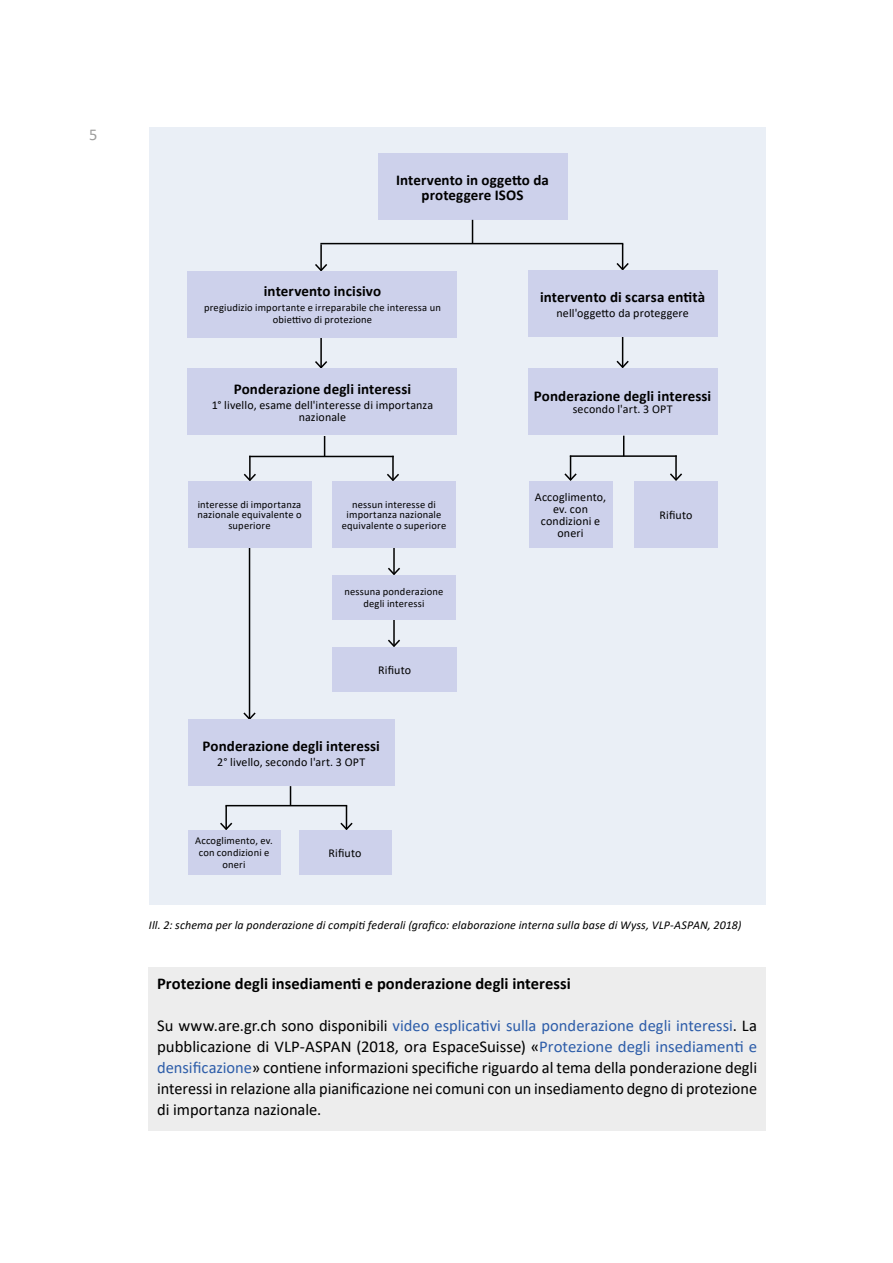
<style>
.page{position:relative;width:893px;height:1263px;background:#fff}
.page>*{position:absolute;margin:0;border:0;box-sizing:border-box;transform-origin:0 0}
.t1{font:16.5px/21px "Calibri";letter-spacing:-.005em;color:#000;text-align:justify}
.t2{font:700 16.5px "Calibri";color:#000}
.t3{font:16.5px "Calibri";color:#9d9d9c}
.t4{font:700 15px/15px "Calibri";letter-spacing:.005em;color:#000;text-align:center}
.t5{font:12px/12px "Calibri";letter-spacing:.01em;color:#000;text-align:center}
.t6{font:italic 12px "Calibri";letter-spacing:.01em;color:#000}
.t7{font:10.5px/12px "Calibri";letter-spacing:.015em;color:#000;text-align:center}
.s1{color:#2d5da9}
</style>
<div class="page">
<div style="left:149px;top:967px;width:617px;height:164px;background:#ededed"></div>
<div style="left:149px;top:127px;width:616px;height:777px;background:#eaeff6"></div>
<hr style="left:320px;top:336px;width:2px;height:32px;background:#000">
<svg style="left:313px;top:359px;width:16px;height:10px"></svg>
<hr style="left:320px;top:244px;width:2px;height:26px;background:#000">
<svg style="left:315px;top:262px;width:12px;height:9px"></svg>
<hr style="left:393px;top:548px;width:2px;height:26px;background:#000">
<svg style="left:388px;top:566px;width:12px;height:9px"></svg>
<hr style="left:392px;top:456px;width:2px;height:24px;background:#000">
<svg style="left:387px;top:472px;width:12px;height:9px"></svg>
<hr style="left:675px;top:455px;width:2px;height:25px;background:#000">
<svg style="left:670px;top:472px;width:12px;height:9px"></svg>
<hr style="left:249px;top:456px;width:2px;height:24px;background:#000">
<svg style="left:243px;top:472px;width:13px;height:9px"></svg>
<svg style="left:564px;top:456px;width:13px;height:25px"></svg>
<hr style="left:225px;top:806px;width:2px;height:23px;background:#000">
<svg style="left:220px;top:821px;width:13px;height:9px"></svg>
<svg style="left:339px;top:806px;width:14px;height:24px"></svg>
<hr style="left:393px;top:620px;width:2px;height:26px;background:#000">
<svg style="left:388px;top:638px;width:12px;height:9px"></svg>
<hr style="left:249px;top:548px;width:1px;height:171px;background:#000">
<svg style="left:242px;top:711px;width:15px;height:9px"></svg>
<hr style="left:622px;top:336px;width:1px;height:31px;background:#000">
<svg style="left:616px;top:359px;width:13px;height:9px"></svg>
<svg style="left:615px;top:244px;width:15px;height:27px"></svg>
<div style="left:378px;top:153px;width:189px;height:67px;background:#cdd1eb"></div>
<div style="left:528px;top:271px;width:190px;height:66px;background:#cdd1eb"></div>
<div style="left:188px;top:271px;width:269px;height:66px;background:#cdd1eb"></div>
<div style="left:528px;top:368px;width:190px;height:67px;background:#cdd1eb"></div>
<div style="left:529px;top:481px;width:83px;height:66px;background:#cdd1eb"></div>
<div style="left:634px;top:481px;width:84px;height:66px;background:#cdd1eb"></div>
<div style="left:332px;top:647px;width:125px;height:44px;background:#cdd1eb"></div>
<div style="left:299px;top:830px;width:92px;height:44px;background:#cdd1eb"></div>
<div style="left:188px;top:830px;width:92px;height:44px;background:#cdd1eb"></div>
<div style="left:332px;top:575px;width:124px;height:45px;background:#cdd1eb"></div>
<div style="left:332px;top:481px;width:124px;height:67px;background:#cdd1eb"></div>
<div style="left:188px;top:369px;width:269px;height:66px;background:#cdd1eb"></div>
<div style="left:188px;top:720px;width:207px;height:66px;background:#cdd1eb"></div>
<div style="left:188px;top:481px;width:123px;height:67px;background:#cdd1eb"></div>
<hr style="left:226px;top:805px;width:120px;height:1px;background:#000">
<hr style="left:250px;top:456px;width:143px;height:1px;background:#000">
<hr style="left:321px;top:243px;width:302px;height:1px;background:#000">
<hr style="left:571px;top:455px;width:105px;height:2px;background:#000">
<svg style="left:290px;top:786px;width:1px;height:19px"></svg>
<svg style="left:324px;top:436px;width:1px;height:20px"></svg>
<svg style="left:472px;top:220px;width:1px;height:23px"></svg>
<svg style="left:623px;top:436px;width:1px;height:19px"></svg>
<p class="t3" style="left:89px;top:123px;width:10px">5</p>
<p class="t4" style="left:396px;top:172px;width:154px">Intervento in oggetto da proteggere ISOS</p>
<p class="t4" style="left:264px;top:284px;width:119px">intervento incisivo</p>
<p class="t7" style="left:204px;top:301px;width:238px">pregiudizio importante e irreparabile che interessa un obiettivo di protezione</p>
<p class="t4" style="left:234px;top:381px;width:179px">Ponderazione degli interessi</p>
<p class="t5" style="left:212px;top:399px;width:223px">1° livello, esame dell'interesse di importanza nazionale</p>
<p class="t7" style="left:197px;top:499px;width:106px;line-height:10.5px">interesse di importanza nazionale equivalente o superiore</p>
<p class="t7" style="left:342px;top:499px;width:106px;line-height:10.5px">nessun interesse di importanza nazionale equivalente o superiore</p>
<p class="t7" style="left:344px;top:586px;width:101px">nessuna ponderazione degli interessi</p>
<p class="t5" style="left:378px;top:664px;width:34px">Rifiuto</p>
<p class="t4" style="left:203px;top:738px;width:179px">Ponderazione degli interessi</p>
<p class="t5" style="left:217px;top:756px;width:149px">2° livello, secondo l'art. 3 OPT</p>
<p class="t7" style="left:195px;top:835px;width:79px">Accoglimento, ev. con condizioni e oneri</p>
<p class="t5" style="left:329px;top:847px;width:34px">Rifiuto</p>
<p class="t4" style="left:540px;top:289px;width:167px">intervento di scarsa entità</p>
<p class="t5" style="left:556px;top:307px;width:134px">nell'oggetto da proteggere</p>
<p class="t4" style="left:534px;top:388px;width:179px">Ponderazione degli interessi</p>
<p class="t5" style="left:573px;top:403px;width:101px">secondo l'art. 3 OPT</p>
<p class="t5" style="left:535px;top:490px;width:73px">Accoglimento, ev. con condizioni e oneri</p>
<p class="t5" style="left:659px;top:508px;width:34px">Rifiuto</p>
<p class="t6" style="left:149px;top:917px;width:594px">Ill. 2: schema per la ponderazione di compiti federali (grafico: elaborazione interna sulla base di Wyss, VLP-ASPAN, 2018)</p>
<p class="t2" style="left:157px;top:971px;width:415px">Protezione degli insediamenti e ponderazione degli interessi</p>
<p class="t1" style="left:157px;top:1014px;width:601px">Su www.are.gr.ch sono disponibili <span class="s1">video esplicativi sulla ponderazione degli interessi</span>. La pubblicazione di VLP-ASPAN (2018, ora EspaceSuisse) «<span class="s1">Protezione degli insediamenti e densificazione</span>» contiene informazioni specifiche riguardo al tema della ponderazione degli interessi in relazione alla pianificazione nei comuni con un insediamento degno di protezione di importanza nazionale.</p>
</div>
